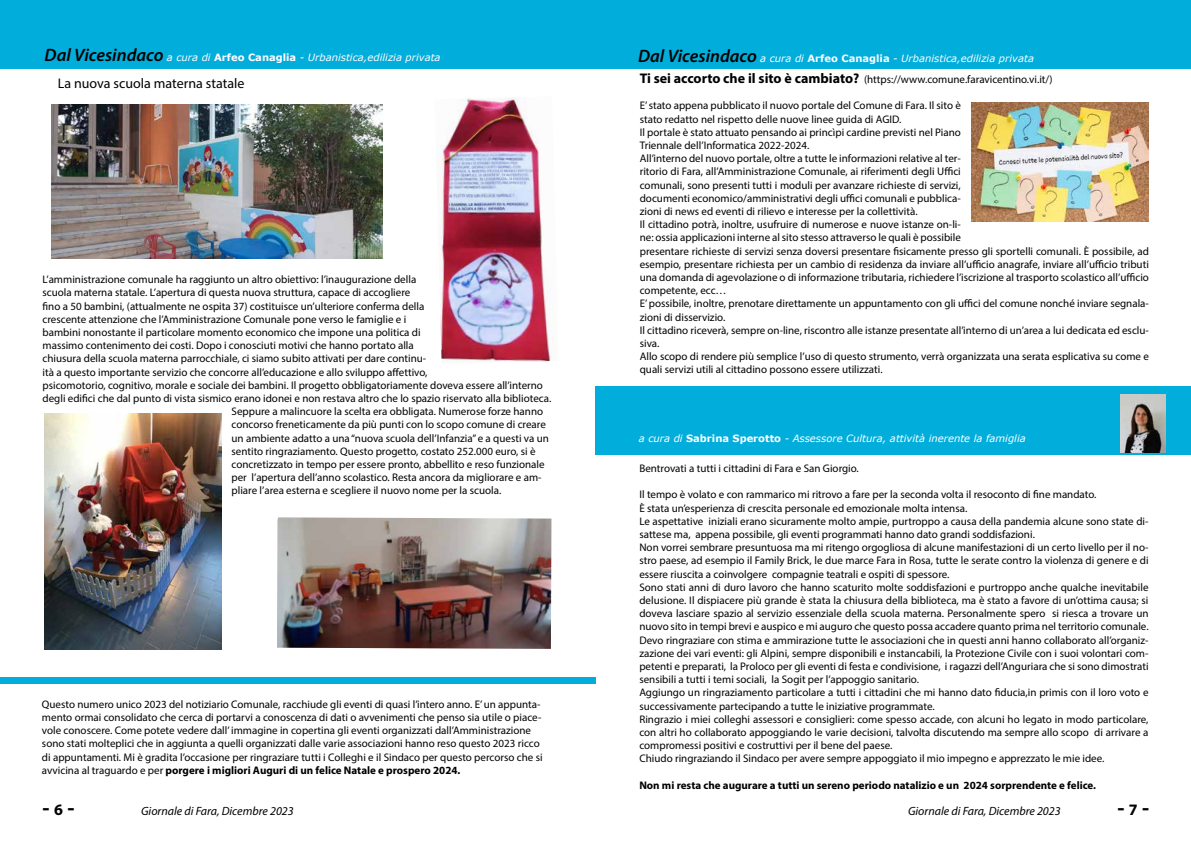
<style>
.page{position:relative;width:1191px;height:842px;background:#fff}
.page>*{position:absolute;margin:0;border:0;box-sizing:border-box;transform-origin:0 0}
.t1{font:700 22px "Myriad Pro";color:#000}
.t2{font:14px "Myriad Pro";color:#000}
.t3{font:italic 12px "Myriad Pro";color:#000}
.t4{font:11px/13.2px "Myriad Pro";color:#000}
.t5{font:700 11px "Myriad Pro";color:#000}
.t6{font:italic 10px "Verdana";color:#fffcff}
.t7{font:italic 10px "Verdana";color:#fff}
.s1{font-family:"Myriad Pro";font-weight:600;font-size:18px;color:#000}
.s2{font-weight:700;font-style:normal}
.s3{font-weight:700}
.s4{font-weight:700;font-size:14px}
.s5{font-size:16px}
</style>
<div class="page">
<img style="left:51px;top:105px;width:332px;height:153px">
<img style="left:277px;top:517px;width:274px;height:132px">
<img style="left:436px;top:98px;width:115px;height:265px">
<div style="left:0;top:677px;width:595px;height:6px;background:#00addb"></div>
<div style="left:0;top:0;width:595px;height:69px;background:#00addb"></div>
<div style="left:597px;top:0;width:594px;height:68px;background:#00addb"></div>
<img style="left:45px;top:414px;width:176px;height:236px">
<div style="left:595px;top:386px;width:596px;height:69px;background:#00addb"></div>
<img style="left:1120px;top:395px;width:45px;height:58px">
<img style="left:971px;top:102px;width:177px;height:119px">
<p class="t6" style="left:45px;top:50px;width:397px"><span class="s1">Dal Vicesindaco</span> a cura di <span class="s2">Arfeo Canaglia</span> - Urbanistica,edilizia privata</p>
<p class="t6" style="left:638px;top:51px;width:397px"><span class="s1">Dal Vicesindaco</span> a cura di <span class="s2">Arfeo Canaglia</span> - Urbanistica,edilizia privata</p>
<p class="t2" style="left:58px;top:74px;width:188px">La nuova scuola materna statale</p>
<p class="t4" style="left:43px;top:273px;width:375px">L’amministrazione comunale ha raggiunto un altro obiettivo: l’inaugurazione della</p>
<p class="t4" style="left:43px;top:286px;width:369px">scuola materna statale. L’apertura di questa nuova struttura, capace di accogliere</p>
<p class="t4" style="left:43px;top:299px;width:383px">fino a 50 bambini, (attualmente ne ospita 37) costituisce un’ulteriore conferma della</p>
<p class="t4" style="left:43px;top:312px;width:365px">crescente attenzione che l’Amministrazione Comunale pone verso le famiglie e i</p>
<p class="t4" style="left:43px;top:326px;width:380px">bambini nonostante il particolare momento economico che impone una politica di</p>
<p class="t4" style="left:43px;top:339px;width:373px">massimo contenimento dei costi. Dopo i conosciuti motivi che hanno portato alla</p>
<p class="t4" style="left:43px;top:352px;width:385px">chiusura della scuola materna parrocchiale, ci siamo subito attivati per dare continu-</p>
<p class="t4" style="left:43px;top:365px;width:386px">ità a questo importante servizio che concorre all’educazione e allo sviluppo affettivo,</p>
<p class="t4" style="left:43px;top:378px;width:502px">psicomotorio, cognitivo, morale e sociale dei bambini. Il progetto obbligatoriamente doveva essere all’interno</p>
<p class="t4" style="left:43px;top:392px;width:510px">degli edifici che dal punto di vista sismico erano idonei e non restava altro che lo spazio riservato alla biblioteca.</p>
<p class="t4" style="left:231px;top:405px;width:313px">Seppure a malincuore la scelta era obbligata. Numerose forze hanno</p>
<p class="t4" style="left:231px;top:418px;width:316px">concorso freneticamente da più punti con lo scopo comune di creare</p>
<p class="t4" style="left:231px;top:431px;width:319px">un ambiente adatto a una “nuova scuola dell’Infanzia” e a questi va un</p>
<p class="t4" style="left:231px;top:444px;width:305px">sentito ringraziamento. Questo progetto, costato 252.000 euro, si è</p>
<p class="t4" style="left:231px;top:458px;width:315px">concretizzato in tempo per essere pronto, abbellito e reso funzionale</p>
<p class="t4" style="left:231px;top:471px;width:311px">per l’apertura dell’anno scolastico. Resta ancora da migliorare e am-</p>
<p class="t4" style="left:231px;top:484px;width:271px">pliare l’area esterna e scegliere il nuovo nome per la scuola.</p>
<p class="t4" style="left:42px;top:697px;width:502px">Questo numero unico 2023 del notiziario Comunale, racchiude gli eventi di quasi l’intero anno. E’ un appunta&shy;mento ormai consolidato che cerca di portarvi a conoscenza di dati o avvenimenti che penso sia utile o piace&shy;vole conoscere. Come potete vedere dall’ immagine in copertina gli eventi organizzati dall’Amministrazione sono stati molteplici che in aggiunta a quelli organizzati dalle varie associazioni hanno reso questo 2023 ricco di appuntamenti. Mi è gradita l’occasione per ringraziare tutti i Colleghi e il Sindaco per questo percorso che si avvicina al traguardo e per <span class="s3">porgere i migliori Auguri di un felice Natale e prospero 2024.</span></p>
<p class="t4" style="left:640px;top:73px;width:414px"><span class="s4">Ti sei accorto che il sito è cambiato?</span> (https://www.comune.faravicentino.vi.it/)</p>
<p class="t4" style="left:640px;top:99px;width:511px">E’ stato appena pubblicato il nuovo portale del Comune di Fara. Il sito è<br>stato redatto nel rispetto delle nuove linee guida di AGID.<br>Il portale è stato attuato pensando ai princìpi cardine previsti nel Piano<br>Triennale dell’Informatica 2022-2024.<br>All’interno del nuovo portale, oltre a tutte le informazioni relative al ter-<br>ritorio di Fara, all’Amministrazione Comunale, ai riferimenti degli Uffici<br>comunali, sono presenti tutti i moduli per avanzare richieste di servizi,<br>documenti economico/amministrativi degli uffici comunali e pubblica-<br>zioni di news ed eventi di rilievo e interesse per la collettività.<br>Il cittadino potrà, inoltre, usufruire di numerose e nuove istanze on-li-<br>ne: ossia applicazioni interne al sito stesso attraverso le quali è possibile<br>presentare richieste di servizi senza doversi presentare fisicamente presso gli sportelli comunali. È possibile, ad esempio, presentare richiesta per un cambio di residenza da inviare all’ufficio anagrafe, inviare all’ufficio tributi una domanda di agevolazione o di informazione tributaria, richiedere l’iscrizione al trasporto scolastico all’ufficio competente, ecc…<br>E’ possibile, inoltre, prenotare direttamente un appuntamento con gli uffici del comune nonché inviare segnala&shy;zioni di disservizio.<br>Il cittadino riceverà, sempre on-line, riscontro alle istanze presentate all’interno di un’area a lui dedicata ed esclu&shy;siva.<br>Allo scopo di rendere più semplice l’uso di questo strumento, verrà organizzata una serata esplicativa su come e quali servizi utili al cittadino possono essere utilizzati.</p>
<p class="t7" style="left:639px;top:432px;width:388px">a cura di <span class="s2">Sabrina Sperotto</span> - Assessore Cultura, attività inerente la famiglia</p>
<p class="t4" style="left:639px;top:462px;width:221px">Bentrovati a tutti i cittadini di Fara e San Giorgio.</p>
<p class="t4" style="left:639px;top:488px;width:511px">Il tempo è volato e con rammarico mi ritrovo a fare per la seconda volta il resoconto di fine mandato.<br>È stata un’esperienza di crescita personale ed emozionale molta intensa.<br>Le aspettative iniziali erano sicuramente molto ampie, purtroppo a causa della pandemia alcune sono state di&shy;sattese ma, appena possibile, gli eventi programmati hanno dato grandi soddisfazioni.<br>Non vorrei sembrare presuntuosa ma mi ritengo orgogliosa di alcune manifestazioni di un certo livello per il no&shy;stro paese, ad esempio il Family Brick, le due marce Fara in Rosa, tutte le serate contro la violenza di genere e di essere riuscita a coinvolgere compagnie teatrali e ospiti di spessore.<br>Sono stati anni di duro lavoro che hanno scaturito molte soddisfazioni e purtroppo anche qualche inevitabile delusione. Il dispiacere più grande è stata la chiusura della biblioteca, ma è stato a favore di un’ottima causa; si doveva lasciare spazio al servizio essenziale della scuola materna. Personalmente spero si riesca a trovare un nuovo sito in tempi brevi e auspico e mi auguro che questo possa accadere quanto prima nel territorio comunale.<br>Devo ringraziare con stima e ammirazione tutte le associazioni che in questi anni hanno collaborato all’organiz&shy;zazione dei vari eventi: gli Alpini, sempre disponibili e instancabili, la Protezione Civile con i suoi volontari com&shy;petenti e preparati, la Proloco per gli eventi di festa e condivisione, i ragazzi dell’Anguriara che si sono dimostrati sensibili a tutti i temi sociali, la Sogit per l’appoggio sanitario.<br>Aggiungo un ringraziamento particolare a tutti i cittadini che mi hanno dato fiducia,in primis con il loro voto e successivamente partecipando a tutte le iniziative programmate.<br>Ringrazio i miei colleghi assessori e consiglieri: come spesso accade, con alcuni ho legato in modo particolare, con altri ho collaborato appoggiando le varie decisioni, talvolta discutendo ma sempre allo scopo di arrivare a compromessi positivi e costruttivi per il bene del paese.<br>Chiudo ringraziando il Sindaco per avere sempre appoggiato il mio impegno e apprezzato le mie idee.</p>
<p class="t5" style="left:639px;top:778px;width:458px">Non mi resta che augurare a tutti un sereno periodo natalizio e un 2024 sorprendente e felice.</p>
<h1 class="t1" style="left:43px;top:793px;width:33px">- <span class="s5">6</span> -</h1>
<p class="t3" style="left:141px;top:804px;width:154px">Giornale di Fara, Dicembre 2023</p>
<p class="t3" style="left:908px;top:804px;width:154px">Giornale di Fara, Dicembre 2023</p>
<h1 class="t1" style="left:1117px;top:793px;width:33px">- <span class="s5">7</span> -</h1>
</div>
